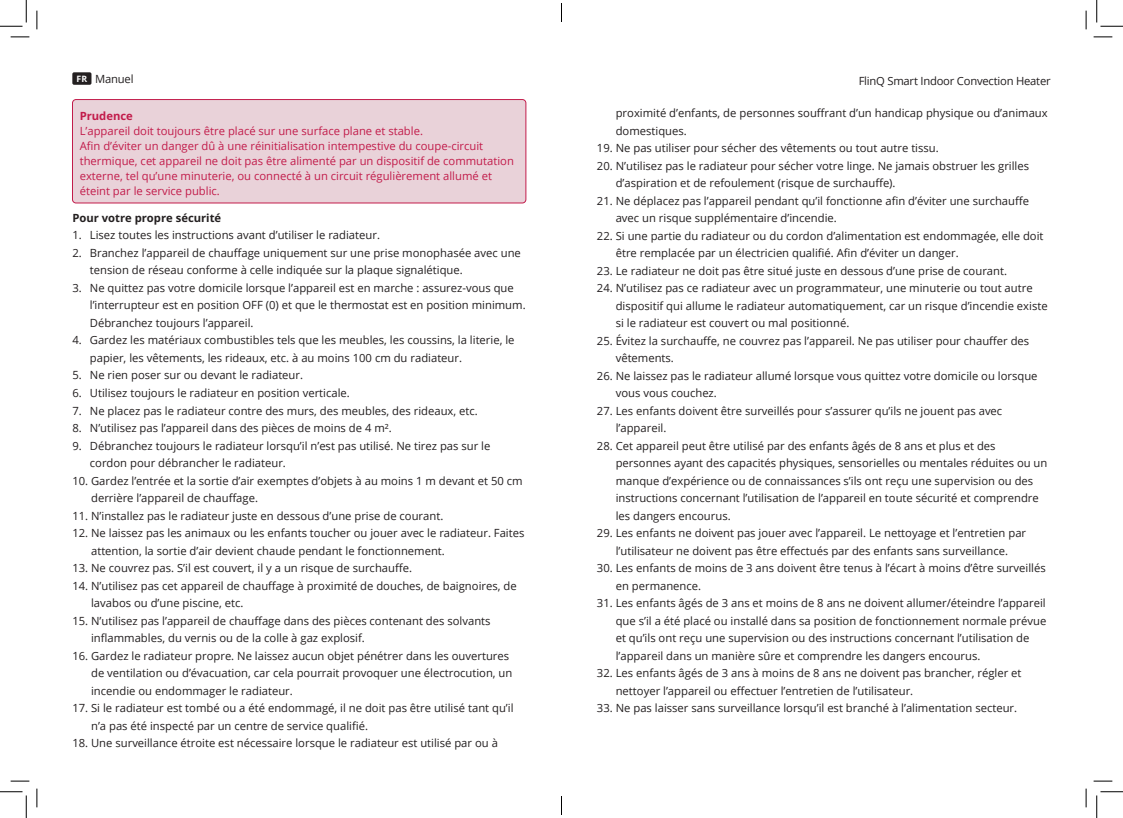
<style>
.page{position:relative;width:1123px;height:818px;background:#fff}
.page>*{position:absolute;margin:0;border:0;box-sizing:border-box;transform-origin:0 0}
.t1{font:11.25px/17.5px "Open Sans";color:#231f20}
.t2{font:11.25px/15px "Open Sans";color:#c21c4b}
.t3{font:11.25px "Open Sans";letter-spacing:-.02em;color:#231f20}
.t4{font:700 11.25px "Open Sans";color:#231f20}
.t5{font:700 11.25px "Open Sans";color:#c21c4b}
.s1{font-weight:700;font-size:8.75px;color:#fff}
</style>
<div class="page">
<div style="left:72px;top:100px;width:454px;height:103px;background:#e9d2d9;border-radius:4px"></div>
<div style="left:72px;top:99px;width:454px;height:104px;border:1px solid #c21c4b;border-radius:4px"></div>
<div style="left:72px;top:72px;width:19px;height:13px;background:#231f20;border-radius:2px"></div>
<svg style="left:11px;top:36px;width:18px;height:2px"></svg>
<svg style="left:1093px;top:36px;width:19px;height:2px"></svg>
<svg style="left:11px;top:780px;width:18px;height:2px"></svg>
<svg style="left:1093px;top:780px;width:19px;height:2px"></svg>
<svg style="left:36px;top:11px;width:2px;height:18px"></svg>
<svg style="left:36px;top:788px;width:2px;height:19px"></svg>
<svg style="left:1085px;top:11px;width:1px;height:18px"></svg>
<svg style="left:1085px;top:788px;width:1px;height:19px"></svg>
<svg style="left:0;top:0;width:27px;height:27px"></svg>
<svg style="left:0;top:791px;width:27px;height:27px"></svg>
<svg style="left:1096px;top:0;width:27px;height:27px"></svg>
<svg style="left:1096px;top:791px;width:27px;height:27px"></svg>
<svg style="left:561px;top:3px;width:1px;height:19px"></svg>
<svg style="left:561px;top:796px;width:1px;height:19px"></svg>
<p class="t1" style="left:77px;top:71px;width:58px"><span class="s1">FR</span> Manuel</p>
<p class="t3" style="left:858px;top:76px;width:193px">FlinQ Smart Indoor Convection Heater</p>
<p class="t5" style="left:80px;top:108px;width:55px">Prudence</p>
<p class="t2" style="left:80px;top:125px;width:436px">L’appareil doit toujours être placé sur une surface plane et stable.<br>Afin d’éviter un danger dû à une réinitialisation intempestive du coupe-circuit thermique, cet appareil ne doit pas être alimenté par un dispositif de commutation externe, tel qu’une minuterie, ou connecté à un circuit régulièrement allumé et éteint par le service public.</p>
<p class="t4" style="left:72px;top:210px;width:150px">Pour votre propre sécurité</p>
<p class="t1" style="left:72px;top:228px;width:309px">1. Lisez toutes les instructions avant d’utiliser le radiateur.</p>
<p class="t1" style="left:90px;top:244px;width:432px;text-indent:-18px">2. Branchez l’appareil de chauffage uniquement sur une prise monophasée avec une tension de réseau conforme à celle indiquée sur la plaque signalétique.</p>
<p class="t1" style="left:90px;top:280px;width:437px;text-indent:-18px">3. Ne quittez pas votre domicile lorsque l’appareil est en marche : assurez-vous que l’interrupteur est en position OFF (0) et que le thermostat est en position minimum.<br>Débranchez toujours l’appareil.</p>
<p class="t1" style="left:90px;top:333px;width:426px;text-indent:-18px">4. Gardez les matériaux combustibles tels que les meubles, les coussins, la literie, le papier, les vêtements, les rideaux, etc. à au moins 100 cm du radiateur.</p>
<p class="t1" style="left:72px;top:368px;width:232px">5. Ne rien poser sur ou devant le radiateur.</p>
<p class="t1" style="left:72px;top:384px;width:279px">6. Utilisez toujours le radiateur en position verticale.</p>
<p class="t1" style="left:72px;top:401px;width:407px">7. Ne placez pas le radiateur contre des murs, des meubles, des rideaux, etc.</p>
<p class="t1" style="left:72px;top:420px;width:321px">8. N’utilisez pas l’appareil dans des pièces de moins de 4 m².</p>
<p class="t1" style="left:90px;top:438px;width:402px;text-indent:-18px">9. Débranchez toujours le radiateur lorsqu’il n’est pas utilisé. Ne tirez pas sur le cordon pour débrancher le radiateur.</p>
<p class="t1" style="left:91px;top:473px;width:433px;text-indent:-19px">10. Gardez l’entrée et la sortie d’air exemptes d’objets à au moins 1 m devant et 50 cm derrière l’appareil de chauffage.</p>
<p class="t1" style="left:72px;top:508px;width:372px">11. N’installez pas le radiateur juste en dessous d’une prise de courant.</p>
<p class="t1" style="left:91px;top:525px;width:435px;text-indent:-19px">12. Ne laissez pas les animaux ou les enfants toucher ou jouer avec le radiateur. Faites attention, la sortie d’air devient chaude pendant le fonctionnement.</p>
<p class="t1" style="left:72px;top:559px;width:341px">13. Ne couvrez pas. S’il est couvert, il y a un risque de surchauffe.</p>
<p class="t1" style="left:91px;top:576px;width:427px;text-indent:-19px">14. N’utilisez pas cet appareil de chauffage à proximité de douches, de baignoires, de lavabos ou d’une piscine, etc.</p>
<p class="t1" style="left:91px;top:611px;width:401px;text-indent:-19px">15. N’utilisez pas l’appareil de chauffage dans des pièces contenant des solvants inflammables, du vernis ou de la colle à gaz explosif.</p>
<p class="t1" style="left:91px;top:646px;width:423px;text-indent:-19px">16. Gardez le radiateur propre. Ne laissez aucun objet pénétrer dans les ouvertures de ventilation ou d’évacuation, car cela pourrait provoquer une électrocution, un incendie ou endommager le radiateur.</p>
<p class="t1" style="left:91px;top:699px;width:424px;text-indent:-19px">17. Si le radiateur est tombé ou a été endommagé, il ne doit pas être utilisé tant qu’il n’a pas été inspecté par un centre de service qualifié.</p>
<p class="t1" style="left:72px;top:735px;width:427px">18. Une surveillance étroite est nécessaire lorsque le radiateur est utilisé par ou à</p>
<p class="t1" style="left:615px;top:104px;width:433px">proximité d’enfants, de personnes souffrant d’un handicap physique ou d’animaux domestiques.</p>
<p class="t1" style="left:597px;top:140px;width:343px">19. Ne pas utiliser pour sécher des vêtements ou tout autre tissu.</p>
<p class="t1" style="left:615px;top:158px;width:415px;text-indent:-19px">20. N’utilisez pas le radiateur pour sécher votre linge. Ne jamais obstruer les grilles d’aspiration et de refoulement (risque de surchauffe).</p>
<p class="t1" style="left:615px;top:191px;width:415px;text-indent:-19px">21. Ne déplacez pas l’appareil pendant qu’il fonctionne afin d’éviter une surchauffe avec un risque supplémentaire d’incendie.</p>
<p class="t1" style="left:615px;top:228px;width:429px;text-indent:-19px">22. Si une partie du radiateur ou du cordon d’alimentation est endommagée, elle doit être remplacée par un électricien qualifié. Afin d’éviter un danger.</p>
<p class="t1" style="left:597px;top:263px;width:411px">23. Le radiateur ne doit pas être situé juste en dessous d’une prise de courant.</p>
<p class="t1" style="left:615px;top:280px;width:433px;text-indent:-19px">24. N’utilisez pas ce radiateur avec un programmateur, une minuterie ou tout autre dispositif qui allume le radiateur automatiquement, car un risque d’incendie existe si le radiateur est couvert ou mal positionné.</p>
<p class="t1" style="left:615px;top:331px;width:415px;text-indent:-19px">25. Évitez la surchauffe, ne couvrez pas l’appareil. Ne pas utiliser pour chauffer des vêtements.</p>
<p class="t1" style="left:615px;top:366px;width:423px;text-indent:-19px">26. Ne laissez pas le radiateur allumé lorsque vous quittez votre domicile ou lorsque vous vous couchez.</p>
<p class="t1" style="left:615px;top:401px;width:388px;text-indent:-19px">27. Les enfants doivent être surveillés pour s’assurer qu’ils ne jouent pas avec l’appareil.</p>
<p class="t1" style="left:615px;top:438px;width:433px;text-indent:-19px">28. Cet appareil peut être utilisé par des enfants âgés de 8 ans et plus et des personnes ayant des capacités physiques, sensorielles ou mentales réduites ou un manque d’expérience ou de connaissances s’ils ont reçu une supervision ou des instructions concernant l’utilisation de l’appareil en toute sécurité et comprendre les dangers encourus.</p>
<p class="t1" style="left:597px;top:525px;width:431px;text-align:center">29. Les enfants ne doivent pas jouer avec l’appareil. Le nettoyage et l’entretien par l’utilisateur ne doivent pas être effectués par des enfants sans surveillance.</p>
<p class="t1" style="left:615px;top:560px;width:431px;text-indent:-19px">30. Les enfants de moins de 3 ans doivent être tenus à l’écart à moins d’être surveillés en permanence.</p>
<p class="t1" style="left:615px;top:594px;width:432px;text-indent:-19px">31. Les enfants âgés de 3 ans et moins de 8 ans ne doivent allumer/éteindre l’appareil que s’il a été placé ou installé dans sa position de fonctionnement normale prévue et qu’ils ont reçu une supervision ou des instructions concernant l’utilisation de l’appareil dans un manière sûre et comprendre les dangers encourus.</p>
<p class="t1" style="left:615px;top:665px;width:407px;text-indent:-19px">32. Les enfants âgés de 3 ans à moins de 8 ans ne doivent pas brancher, régler et nettoyer l’appareil ou effectuer l’entretien de l’utilisateur.</p>
<p class="t1" style="left:597px;top:701px;width:422px">33. Ne pas laisser sans surveillance lorsqu’il est branché à l’alimentation secteur.</p>
</div>
